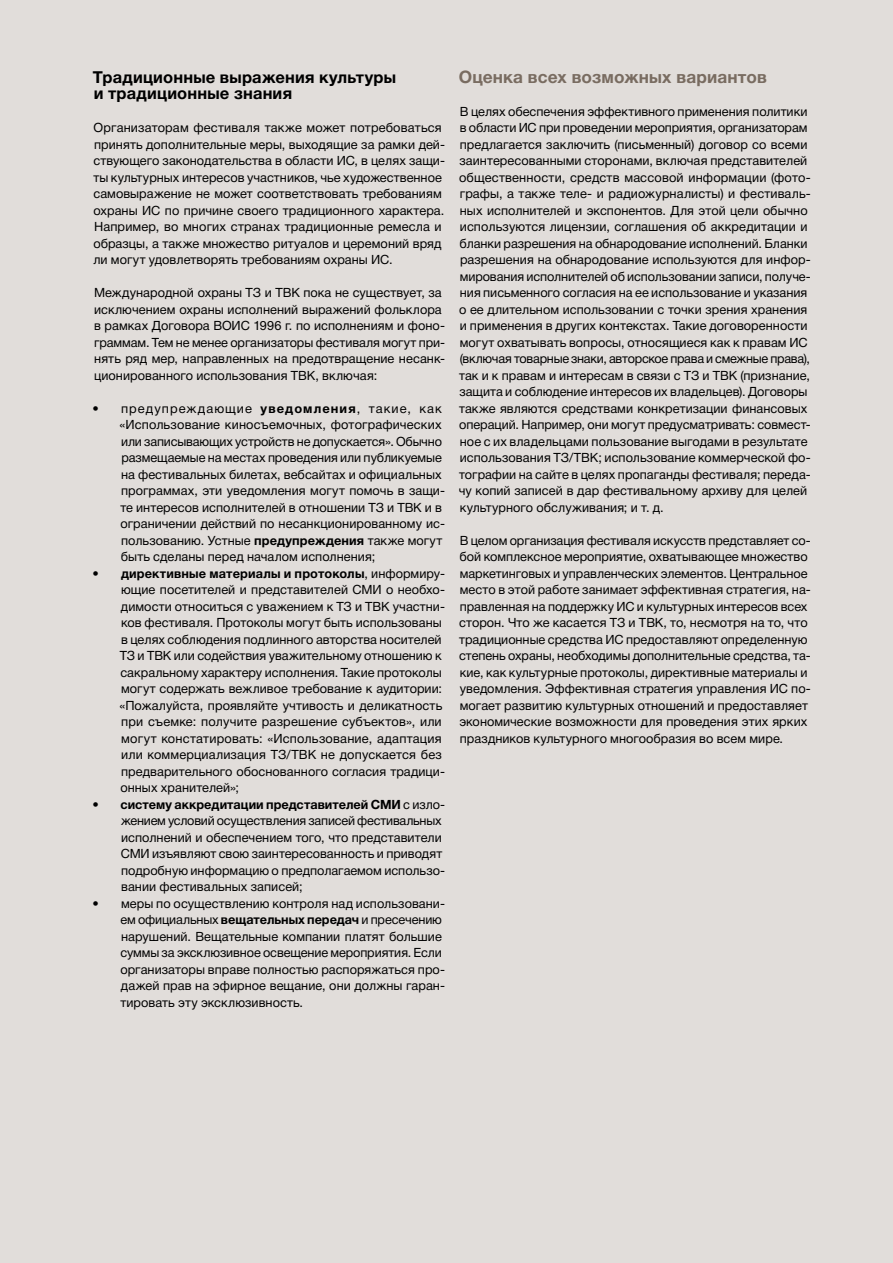
<style>
.page{position:relative;width:893px;height:1263px;background:#e1ddda}
.page>*{position:absolute;margin:0;border:0;box-sizing:border-box;transform-origin:0 0}
.TITLE_2{font:700 17.25px "Helvetica Neue LTCYR";letter-spacing:.005em;color:#796c61}
.TITRE_3{font:700 16.5px/16.5px "Helvetica Neue LTCYR";letter-spacing:.01em;color:#000}
.courant_ru{font:12.75px/16.5px "Helvetica Neue LTCYR";color:#000}
.s1{font-weight:700}
</style>
<div class="page">
<p class="TITRE_3" style="left:93px;top:69px;width:305px">Традиционные выражения культуры и традиционные знания</p>
<p class="courant_ru" style="left:93px;top:119px;width:353px">Организаторам фестиваля также может потребоваться принять дополнительные меры, выходящие за рамки дей&shy;ствующего законодательства в области ИС, в целях защи&shy;ты культурных интересов участников, чье художественное самовыражение не может соответствовать требованиям охраны ИС по причине своего традиционного характера.<br>Например, во многих странах традиционные ремесла и образцы, а также множество ритуалов и церемоний вряд ли могут удовлетворять требованиям охраны ИС.</p>
<p class="courant_ru" style="left:94px;top:284px;width:352px">Международной охраны ТЗ и ТВК пока не существует, за исключением охраны исполнений выражений фольклора в рамках Договора ВОИС 1996 г. по исполнениям и фоно&shy;граммам. Тем не менее организаторы фестиваля могут при&shy;нять ряд мер, направленных на предотвращение несанк&shy;ционированного использования ТВК, включая:</p>
<p class="courant_ru" style="left:120px;top:400px;width:327px;text-indent:-27px">• предупреждающие <span class="s1">уведомления</span>, такие, как «Использование киносъемочных, фотографических или записывающих устройств не допускается». Обычно размещаемые на местах проведения или публикуемые на фестивальных билетах, вебсайтах и официальных программах, эти уведомления могут помочь в защи&shy;те интересов исполнителей в отношении ТЗ и ТВК и в ограничении действий по несанкционированному ис&shy;пользованию. Устные <span class="s1">предупреждения</span> также могут быть сделаны перед началом исполнения;</p>
<p class="courant_ru" style="left:120px;top:565px;width:327px;text-indent:-27px"><span class="s1">• директивные материалы и протоколы</span>, информиру&shy;ющие посетителей и представителей СМИ о необхо&shy;димости относиться с уважением к ТЗ и ТВК участни&shy;ков фестиваля. Протоколы могут быть использованы в целях соблюдения подлинного авторства носителей ТЗ и ТВК или содействия уважительному отношению к сакральному характеру исполнения. Такие протоколы могут содержать вежливое требование к аудитории: «Пожалуйста, проявляйте учтивость и деликатность при съемке: получите разрешение субъектов», или могут констатировать: «Использование, адаптация или коммерциализация ТЗ/ТВК не допускается без предварительного обоснованного согласия традици&shy;онных хранителей»;</p>
<p class="courant_ru" style="left:121px;top:796px;width:326px;text-indent:-28px"><span class="s1">• систему аккредитации представителей СМИ</span> с изло&shy;жением условий осуществления записей фестивальных исполнений и обеспечением того, что представители СМИ изъявляют свою заинтересованность и приводят подробную информацию о предполагаемом использо&shy;вании фестивальных записей;</p>
<p class="courant_ru" style="left:120px;top:895px;width:326px;text-indent:-28px">• меры по осуществлению контроля над использовани&shy;ем официальных <span class="s1">вещательных передач</span> и пресечению нарушений. Вещательные компании платят большие суммы за эксклюзивное освещение мероприятия. Если организаторы вправе полностью распоряжаться про&shy;дажей прав на эфирное вещание, они должны гаран&shy;тировать эту эксклюзивность.</p>
<p class="TITLE_2" style="left:459px;top:67px;width:310px">Оценка всех возможных вариантов</p>
<p class="courant_ru" style="left:459px;top:103px;width:354px">В целях обеспечения эффективного применения политики в области ИС при проведении мероприятия, организаторам предлагается заключить (письменный) договор со всеми заинтересованными сторонами, включая представителей общественности, средств массовой информации (фото&shy;графы, а также теле- и радиожурналисты) и фестиваль&shy;ных исполнителей и экспонентов. Для этой цели обычно используются лицензии, соглашения об аккредитации и бланки разрешения на обнародование исполнений. Бланки разрешения на обнародование используются для инфор&shy;мирования исполнителей об использовании записи, получе&shy;ния письменного согласия на ее использование и указания о ее длительном использовании с точки зрения хранения и применения в других контекстах. Такие договоренности могут охватывать вопросы, относящиеся как к правам ИС (включая товарные знаки, авторское права и смежные права), так и к правам и интересам в связи с ТЗ и ТВК (признание, защита и соблюдение интересов их владельцев). Договоры также являются средствами конкретизации финансовых операций. Например, они могут предусматривать: совмест&shy;ное с их владельцами пользование выгодами в результате использования ТЗ/ТВК; использование коммерческой фо&shy;тографии на сайте в целях пропаганды фестиваля; переда&shy;чу копий записей в дар фестивальному архиву для целей культурного обслуживания; и т. д.</p>
<p class="courant_ru" style="left:459px;top:532px;width:353px">В целом организация фестиваля искусств представляет со&shy;бой комплексное мероприятие, охватывающее множество маркетинговых и управленческих элементов. Центральное место в этой работе занимает эффективная стратегия, на&shy;правленная на поддержку ИС и культурных интересов всех сторон. Что же касается ТЗ и ТВК, то, несмотря на то, что традиционные средства ИС предоставляют определенную степень охраны, необходимы дополнительные средства, та&shy;кие, как культурные протоколы, директивные материалы и уведомления. Эффективная стратегия управления ИС по&shy;могает развитию культурных отношений и предоставляет экономические возможности для проведения этих ярких праздников культурного многообразия во всем мире.</p>
</div>
